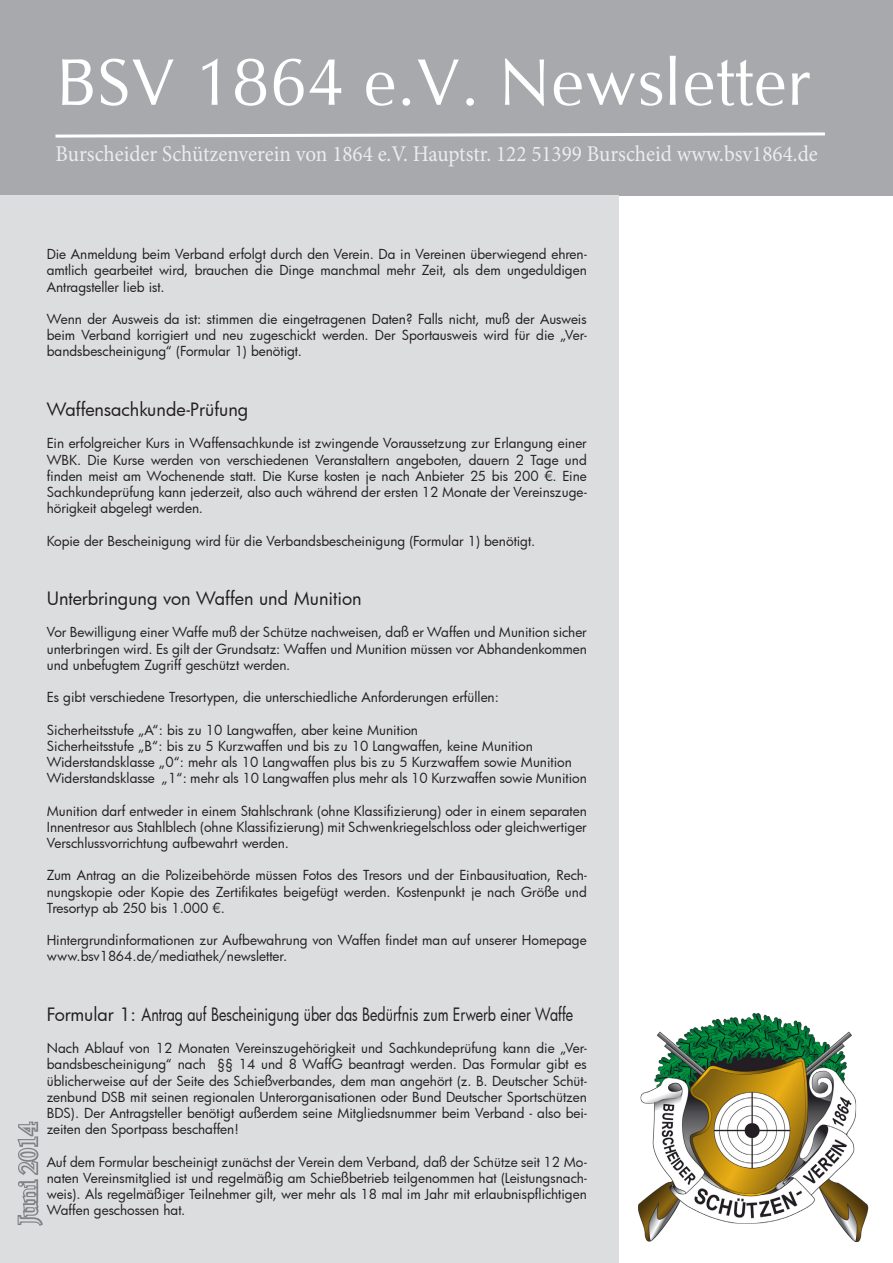
<style>
.page{position:relative;width:893px;height:1263px;background:#fff}
.page>*{position:absolute;margin:0;border:0;box-sizing:border-box;transform-origin:0 0}
.t1{font:67.5px "Oklahoma";color:#fff}
.Überschrift_Spalte_2{font:27px "Minion Pro";color:#dcdddf}
.Überschrift_Spalte_2-2{font:22.5px "Minion Pro";color:#ececee;scale:.94 1}
.Überschrift_2_Spalte{font:18px "Futura";color:#231f20}
.Absatz_Spalte_links{font:13.5px/16.2px "Futura";color:#231f20;text-align:justify}
</style>
<div class="page">
<div style="left:0;top:0;width:893px;height:196px;background:#a8a9ad"></div>
<div style="left:0;top:196px;width:619px;height:1067px;background:#dcdddf"></div>
<img style="left:638px;top:1013px;width:230px;height:229px">
<svg style="left:55px;top:132px;width:770px;height:6px"></svg>
<svg style="left:17px;top:1121px;width:26px;height:105px"></svg>
<p class="t1" style="left:56px;top:43px;width:756px">BSV 1864 e.V. Newsletter</p>
<p class="Überschrift_Spalte_2-2" style="left:55px;top:139px;width:812px">Burscheider Schützenverein von 1864 e.V. Hauptstr. 122 51399 Burscheid www.bsv1864.de</p>
<p class="Absatz_Spalte_links" style="left:47px;top:246px;width:542px">Die Anmeldung beim Verband erfolgt durch den Verein. Da in Vereinen überwiegend ehren&shy;amtlich gearbeitet wird, brauchen die Dinge manchmal mehr Zeit, als dem ungeduldigen Antragsteller lieb ist.</p>
<p class="Absatz_Spalte_links" style="left:47px;top:311px;width:541px">Wenn der Ausweis da ist: stimmen die eingetragenen Daten? Falls nicht, muß der Ausweis beim Verband korrigiert und neu zugeschickt werden. Der Sportausweis wird für die „Ver&shy;bandsbescheinigung“ (Formular 1) benötigt.</p>
<p class="Überschrift_2_Spalte" style="left:47px;top:397px;width:203px">Waffensachkunde-Prüfung</p>
<p class="Absatz_Spalte_links" style="left:47px;top:435px;width:541px">Ein erfolgreicher Kurs in Waffensachkunde ist zwingende Voraussetzung zur Erlangung einer WBK. Die Kurse werden von verschiedenen Veranstaltern angeboten, dauern 2 Tage und finden meist am Wochenende statt. Die Kurse kosten je nach Anbieter 25 bis 200 €. Eine Sachkundeprüfung kann jederzeit, also auch während der ersten 12 Monate der Vereinszuge&shy;hörigkeit abgelegt werden.</p>
<p class="Absatz_Spalte_links" style="left:47px;top:532px;width:490px">Kopie der Bescheinigung wird für die Verbandsbescheinigung (Formular 1) benötigt.</p>
<p class="Überschrift_2_Spalte" style="left:47px;top:586px;width:316px">Unterbringung von Waffen und Munition</p>
<p class="Absatz_Spalte_links" style="left:47px;top:624px;width:542px">Vor Bewilligung einer Waffe muß der Schütze nachweisen, daß er Waffen und Munition sicher unterbringen wird. Es gilt der Grundsatz: Waffen und Munition müssen vor Abhandenkommen und unbefugtem Zugriff geschützt werden.</p>
<p class="Absatz_Spalte_links" style="left:47px;top:689px;width:454px">Es gibt verschiedene Tresortypen, die unterschiedliche Anforderungen erfüllen:</p>
<p class="Absatz_Spalte_links" style="left:47px;top:721px;width:373px">Sicherheitsstufe „A“: bis zu 10 Langwaffen, aber keine Munition</p>
<p class="Absatz_Spalte_links" style="left:47px;top:737px;width:488px">Sicherheitsstufe „B“: bis zu 5 Kurzwaffen und bis zu 10 Langwaffen, keine Munition</p>
<p class="Absatz_Spalte_links" style="left:47px;top:754px;width:527px">Widerstandsklasse „0“: mehr als 10 Langwaffen plus bis zu 5 Kurzwaffem sowie Munition</p>
<p class="Absatz_Spalte_links" style="left:47px;top:770px;width:542px">Widerstandsklasse „1“: mehr als 10 Langwaffen plus mehr als 10 Kurzwaffen sowie Munition</p>
<p class="Absatz_Spalte_links" style="left:47px;top:802px;width:542px">Munition darf entweder in einem Stahlschrank (ohne Klassifizierung) oder in einem separaten Innentresor aus Stahlblech (ohne Klassifizierung) mit Schwenkriegelschloss oder gleichwertiger Verschlussvorrichtung aufbewahrt werden.</p>
<p class="Absatz_Spalte_links" style="left:47px;top:867px;width:541px">Zum Antrag an die Polizeibehörde müssen Fotos des Tresors und der Einbausituation, Rech&shy;nungskopie oder Kopie des Zertifikates beigefügt werden. Kostenpunkt je nach Größe und Tresortyp ab 250 bis 1.000 €.</p>
<p class="Absatz_Spalte_links" style="left:47px;top:932px;width:541px">Hintergrundinformationen zur Aufbewahrung von Waffen findet man auf unserer Homepage www.bsv1864.de/mediathek/newsletter.</p>
<p class="Überschrift_2_Spalte" style="left:47px;top:1002px;width:528px">Formular 1: Antrag auf Bescheinigung über das Bedürfnis zum Erwerb einer Waffe</p>
<p class="Absatz_Spalte_links" style="left:47px;top:1040px;width:541px">Nach Ablauf von 12 Monaten Vereinszugehörigkeit und Sachkundeprüfung kann die „Ver&shy;bandsbescheinigung“ nach §§ 14 und 8 WaffG beantragt werden. Das Formular gibt es üblicherweise auf der Seite des Schießverbandes, dem man angehört (z. B. Deutscher Schüt&shy;zenbund DSB mit seinen regionalen Unterorganisationen oder Bund Deutscher Sportschützen BDS). Der Antragsteller benötigt außerdem seine Mitgliedsnummer beim Verband - also bei&shy;zeiten den Sportpass beschaffen!</p>
<p class="Absatz_Spalte_links" style="left:47px;top:1153px;width:542px">Auf dem Formular bescheinigt zunächst der Verein dem Verband, daß der Schütze seit 12 Mo&shy;naten Vereinsmitglied ist und regelmäßig am Schießbetrieb teilgenommen hat (Leistungsnach&shy;weis). Als regelmäßiger Teilnehmer gilt, wer mehr als 18 mal im Jahr mit erlaubnispflichtigen Waffen geschossen hat.</p>
<p class="Überschrift_Spalte_2" style="left:10px;top:1225px;width:104px;rotate:-90deg">Juni 2014</p>
</div>
